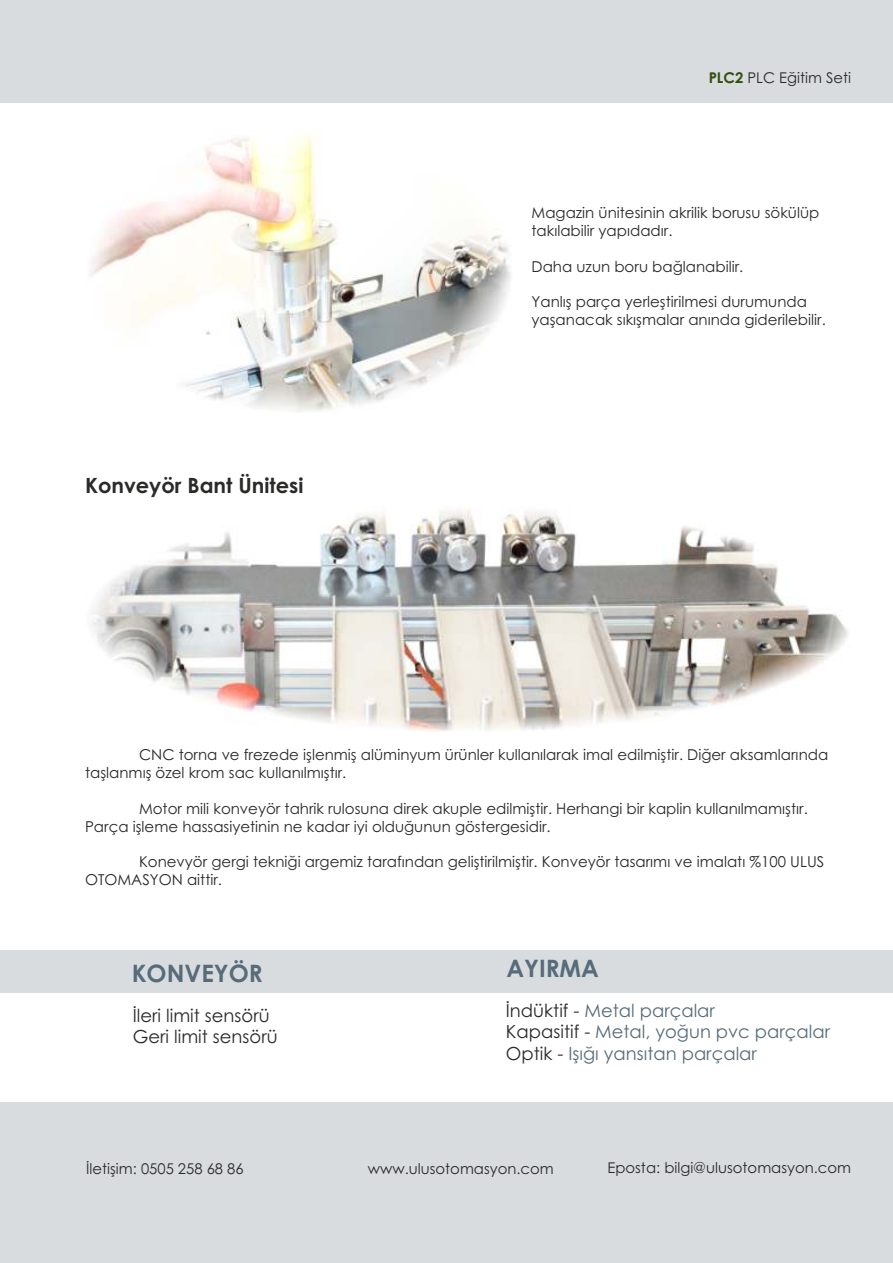
<style>
.page{position:relative;width:893px;height:1263px;background:#fff}
.page>*{position:absolute;margin:0;border:0;box-sizing:border-box;transform-origin:0 0}
.t1{font:700 24px "Century Gothic";color:#576c7a}
.t2{font:700 21px "Century Gothic";color:#2b2a29}
.t3{font:18px/21.5px "Century Gothic";color:#576c7a}
.t4{font:18px/21.5px "Century Gothic";color:#2b2a29}
.t5{font:15px/17.9px "Century Gothic";color:#2b2a29}
.t6{font:14.85px "Century Gothic";color:#2b2a29}
.s1{font-weight:700;color:#344d0f}
.s2{color:#2b2a29}
</style>
<div class="page">
<div style="left:0;top:950px;width:893px;height:42px;background:#d8dcdf"></div>
<div style="left:0;top:1102px;width:893px;height:161px;background:#d8dcdf"></div>
<div style="left:0;top:0;width:893px;height:102px;background:#d8dcdf"></div>
<img style="left:90px;top:133px;width:422px;height:279px">
<img style="left:92px;top:509px;width:756px;height:222px">
<p class="t6" style="left:709px;top:72px;width:144px"><span class="s1">PLC2</span> PLC Eğitim Seti</p>
<h2 class="t2" style="left:85px;top:478px;width:220px">Konveyör Bant Ünitesi</h2>
<p class="t5" style="left:531px;top:205px;width:289px">Magazin ünitesinin akrilik borusu sökülüp takılabilir yapıdadır.</p>
<p class="t5" style="left:531px;top:259px;width:213px">Daha uzun boru bağlanabilir.</p>
<p class="t5" style="left:531px;top:294px;width:296px">Yanlış parça yerleştirilmesi durumunda yaşanacak sıkışmalar anında giderilebilir.</p>
<p class="t5" style="left:85px;top:747px;width:745px;text-indent:54px">CNC torna ve frezede işlenmiş alüminyum ürünler kullanılarak imal edilmiştir. Diğer aksamlarında taşlanmış özel krom sac kullanılmıştır.</p>
<p class="t5" style="left:85px;top:801px;width:724px;text-indent:54px">Motor mili konveyör tahrik rulosuna direk akuple edilmiştir. Herhangi bir kaplin kullanılmamıştır.<br>Parça işleme hassasiyetinin ne kadar iyi olduğunun göstergesidir.</p>
<p class="t5" style="left:85px;top:854px;width:741px;text-indent:54px">Konevyör gergi tekniği argemiz tarafından geliştirilmiştir. Konveyör tasarımı ve imalatı %100 ULUS<br>OTOMASYON aittir.</p>
<h1 class="t1" style="left:132px;top:964px;width:133px">KONVEYÖR</h1>
<p class="t4" style="left:133px;top:1006px;width:146px">İleri limit sensörü<br>Geri limit sensörü</p>
<h1 class="t1" style="left:506px;top:959px;width:94px">AYIRMA</h1>
<p class="t3" style="left:506px;top:1001px;width:326px"><span class="s2">İndüktif -</span> Metal parçalar<br><span class="s2">Kapasitif -</span> Metal, yoğun pvc parçalar<br><span class="s2">Optik -</span> Işığı yansıtan parçalar</p>
<p class="t6" style="left:86px;top:1163px;width:159px">İletişim: 0505 258 68 86</p>
<p class="t6" style="left:368px;top:1163px;width:188px">www.ulusotomasyon.com</p>
<p class="t6" style="left:607px;top:1162px;width:245px">Eposta: bilgi@ulusotomasyon.com</p>
</div>
